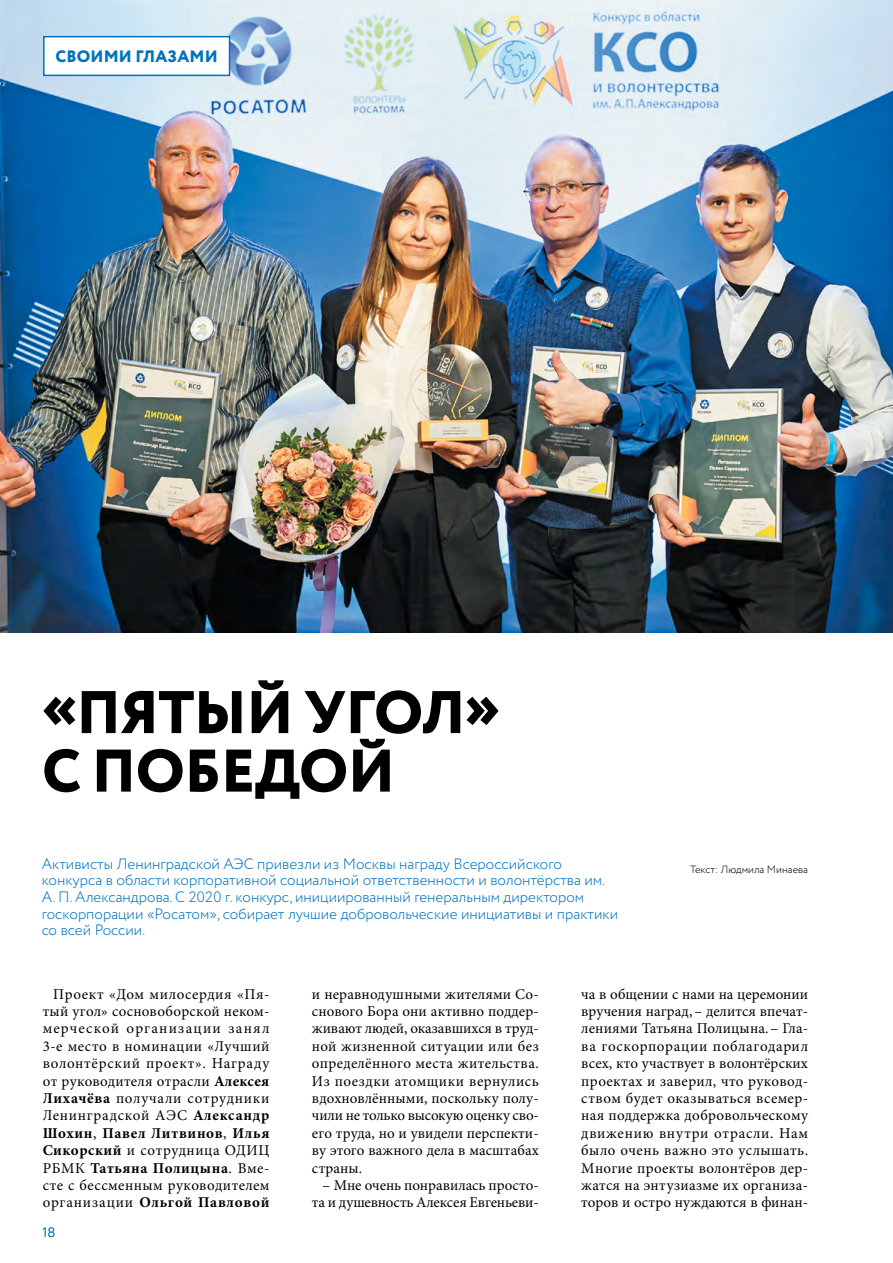
<style>
.page{position:relative;width:893px;height:1263px;background:#fff}
.page>*{position:absolute;margin:0;border:0;box-sizing:border-box;transform-origin:0 0}
.t1{font:800 60px/58.5px "Circe";letter-spacing:-.01em;color:#000}
.t2{font:800 16.5px "Circe";letter-spacing:.01em;color:#0072bc}
.t3{font:15px/17.4px "Minion Pro";letter-spacing:.01em;color:#000;text-align:justify}
.t4{font:300 15px/16.5px "Circe";color:#0072bc}
.t5{font:300 13.5px "Circe";color:#0072bc}
.t6{font:300 10.5px "Circe";color:#000}
.s1{font-weight:700}
</style>
<div class="page">
<img style="left:0;top:0;width:893px;height:632px">
<div style="left:44px;top:37px;width:186px;height:38px;background:#fff"></div>
<div style="left:43px;top:36px;width:187px;height:40px;border:2px solid #0072bc"></div>
<p class="t2" style="left:55px;top:45px;width:164px">СВОИМИ ГЛАЗАМИ</p>
<p class="t2" style="left:64px;top:45px;width:147px">ОБРАТНАЯ СВЯЗЬ</p>
<h1 class="t1" style="left:42px;top:687px;width:460px">«ПЯТЫЙ УГОЛ»<br>С ПОБЕДОЙ</h1>
<p class="t4" style="left:42px;top:856px;width:522px">Активисты Ленинградской АЭС привезли из Москвы награду Всероссийского</p>
<p class="t6" style="left:690px;top:862px;width:119px">Текст: Людмила Минаева</p>
<p class="t4" style="left:42px;top:872px;width:578px">конкурса в области корпоративной социальной ответственности и волонтёрства им.<br>А. П. Александрова. С 2020 г. конкурс, инициированный генеральным директором госкорпорации «Росатом», собирает лучшие добровольческие инициативы и практики со всей России.</p>
<p class="t3" style="left:43px;top:985px;width:228px;text-indent:11px">Проект «Дом милосердия «Пя‑ тый угол» сосновоборской неком‑ мерческой организации занял 3‑е место в номинации «Лучший волонтёрский проект». Награду от руководителя отрасли <span class="s1">Алексея Лихачёва</span> получали сотрудники Ленинградской АЭС <span class="s1">Александр Шохин</span>, <span class="s1">Павел Литвинов</span>, <span class="s1">Илья Сикорский</span> и сотрудница ОДИЦ РБМК <span class="s1">Татьяна Полицына</span>. Вме‑ сте с бессменным руководителем организации <span class="s1">Ольгой Павловой</span></p>
<p class="t3" style="left:312px;top:985px;width:228px">и неравнодушными жителями Со‑ снового Бора они активно поддер‑ живают людей, оказавшихся в труд‑ ной жизненной ситуации или без определённого места жительства.<br>Из поездки атомщики вернулись вдохновлёнными, поскольку полу‑ чили не только высокую оценку сво‑ его труда, но и увидели перспекти‑ ву этого важного дела в масштабах страны.</p>
<p class="t3" style="left:312px;top:1176px;width:228px;text-align:right">– Мне очень понравилась просто‑ та и душевность Алексея Евгеньеви‑</p>
<p class="t5" style="left:43px;top:1224px;width:15px">18</p>
<p class="t3" style="left:581px;top:985px;width:228px">ча в общении с нами на церемонии вручения наград, – делится впечат‑ лениями Татьяна Полицына. – Гла‑ ва госкорпорации поблагодарил всех, кто участвует в волонтёрских проектах и заверил, что руковод‑ ством будет оказываться всемер‑ ная поддержка добровольческому движению внутри отрасли. Нам было очень важно это услышать.<br>Многие проекты волонтёров дер‑ жатся на энтузиазме их организа‑ торов и остро нуждаются в финан‑</p>
</div>
